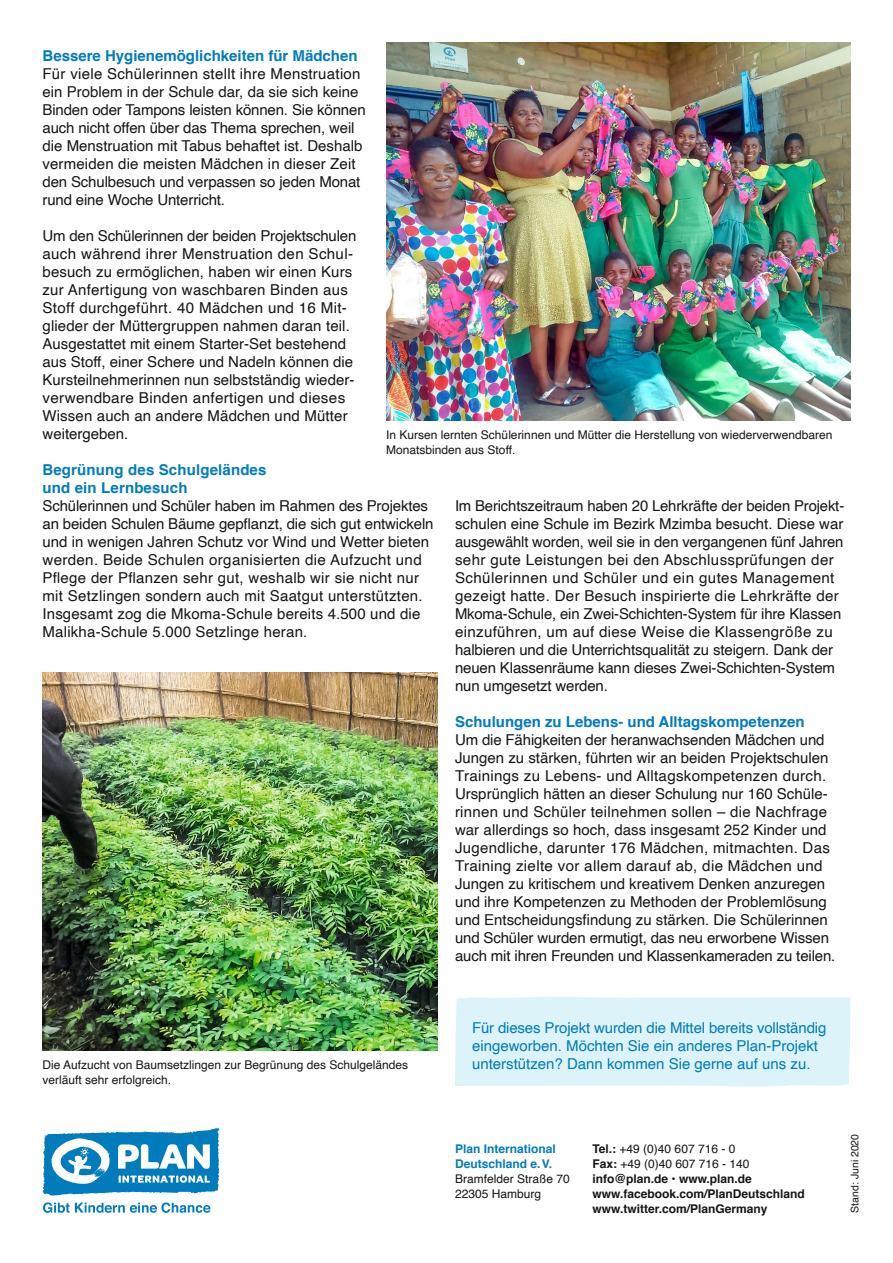
<style>
.page{position:relative;width:893px;height:1263px;background:#fff}
.page>*{position:absolute;margin:0;border:0;box-sizing:border-box;transform-origin:0 0}
.t1{font:15px/18px "Helvetica";color:#151616}
.t2{font:15px/18px "Helvetica";color:#007cbd}
.t3{font:700 15px/18px "Helvetica";color:#007cbd}
.t4{font:12px/15px "Helvetica";color:#151616}
.t5{font:700 12px/15px "Helvetica";color:#151616}
.t6{font:700 12px/15px "Helvetica";color:#007cbd}
.t7{font:10.5px "Helvetica";color:#151616}
.s1{font-weight:400}
</style>
<div class="page">
<svg style="left:42px;top:1128px;width:178px;height:67px"></svg>
<svg style="left:43px;top:1202px;width:167px;height:11px"></svg>
<img style="left:386px;top:43px;width:464px;height:378px">
<img style="left:43px;top:673px;width:395px;height:378px">
<div style="left:455px;top:996px;width:395px;height:91px;background:#ddf3fa"></div>
<p class="t3" style="left:43px;top:46px;width:317px">Bessere Hygienemöglichkeiten für Mädchen</p>
<p class="t1" style="left:43px;top:65px;width:325px">Für viele Schülerinnen stellt ihre Menstruation ein Problem in der Schule dar, da sie sich keine Binden oder Tampons leisten können. Sie können auch nicht offen über das Thema sprechen, weil die Menstruation mit Tabus behaftet ist. Deshalb vermeiden die meisten Mädchen in dieser Zeit den Schulbesuch und verpassen so jeden Monat rund eine Woche Unterricht.</p>
<p class="t1" style="left:43px;top:227px;width:315px">Um den Schülerinnen der beiden Projektschulen auch während ihrer Menstruation den Schul&shy;besuch zu ermöglichen, haben wir einen Kurs zur Anfertigung von waschbaren Binden aus Stoff durchgeführt. 40 Mädchen und 16 Mit&shy;glieder der Müttergruppen nahmen daran teil.<br>Ausgestattet mit einem Starter-Set bestehend aus Stoff, einer Schere und Nadeln können die Kursteilnehmerinnen nun selbstständig wieder&shy;verwendbare Binden anfertigen und dieses Wissen auch an andere Mädchen und Mütter weitergeben.</p>
<p class="t3" style="left:43px;top:460px;width:225px">Begrünung des Schulgeländes und ein Lernbesuch</p>
<p class="t1" style="left:43px;top:497px;width:392px">Schülerinnen und Schüler haben im Rahmen des Projektes an beiden Schulen Bäume gepflanzt, die sich gut entwickeln und in wenigen Jahren Schutz vor Wind und Wetter bieten werden. Beide Schulen organisierten die Aufzucht und Pflege der Pflanzen sehr gut, weshalb wir sie nicht nur mit Setzlingen sondern auch mit Saatgut unterstützten.<br>Insgesamt zog die Mkoma-Schule bereits 4.500 und die Malikha-Schule 5.000 Setzlinge heran.</p>
<p class="t1" style="left:455px;top:497px;width:391px">Im Berichtszeitraum haben 20 Lehrkräfte der beiden Projekt&shy;schulen eine Schule im Bezirk Mzimba besucht. Diese war ausgewählt worden, weil sie in den vergangenen fünf Jahren sehr gute Leistungen bei den Abschlussprüfungen der Schülerinnen und Schüler und ein gutes Management gezeigt hatte. Der Besuch inspirierte die Lehrkräfte der Mkoma-Schule, ein Zwei-Schichten-System für ihre Klassen einzuführen, um auf diese Weise die Klassengröße zu halbieren und die Unterrichtsqualität zu steigern. Dank der neuen Klassenräume kann dieses Zwei-Schichten-System nun umgesetzt werden.</p>
<p class="t3" style="left:455px;top:712px;width:351px">Schulungen zu Lebens- und Alltagskompetenzen</p>
<p class="t1" style="left:455px;top:731px;width:382px">Um die Fähigkeiten der heranwachsenden Mädchen und Jungen zu stärken, führten wir an beiden Projektschulen Trainings zu Lebens- und Alltagskompetenzen durch.<br>Ursprünglich hätten an dieser Schulung nur 160 Schüle&shy;rinnen und Schüler teilnehmen sollen – die Nachfrage war allerdings so hoch, dass insgesamt 252 Kinder und Jugendliche, darunter 176 Mädchen, mitmachten. Das Training zielte vor allem darauf ab, die Mädchen und Jungen zu kritischem und kreativem Denken anzuregen und ihre Kompetenzen zu Methoden der Problemlösung und Entscheidungsfindung zu stärken. Die Schülerinnen und Schüler wurden ermutigt, das neu erworbene Wissen auch mit ihren Freunden und Klassenkameraden zu teilen.</p>
<p class="t4" style="left:386px;top:427px;width:448px">In Kursen lernten Schülerinnen und Mütter die Herstellung von wiederverwendbaren<br>Monatsbinden aus Stoff.</p>
<p class="t4" style="left:43px;top:1057px;width:367px">Die Aufzucht von Baumsetzlingen zur Begrünung des Schulgeländes verläuft sehr erfolgreich.</p>
<p class="t2" style="left:472px;top:1019px;width:356px">Für dieses Projekt wurden die Mittel bereits vollständig eingeworben. Möchten Sie ein anderes Plan-Projekt unterstützen? Dann kommen Sie gerne auf uns zu.</p>
<p class="t6" style="left:455px;top:1141px;width:102px">Plan International<br>Deutschland e.V.</p>
<p class="t4" style="left:455px;top:1171px;width:116px">Bramfelder Straße 70<br>22305 Hamburg</p>
<p class="t5" style="left:592px;top:1141px;width:214px">Tel.: <span class="s1">+49 (0)40 607 716 - 0<br></span>Fax: <span class="s1">+49 (0)40 607 716 - 140 </span>info@plan.de • www.plan.de www.facebook.com/PlanDeutschland www.twitter.com/PlanGermany</p>
<p class="t7" style="left:846px;top:1213px;width:80px;rotate:-90deg">Stand: Juni 2020</p>
</div>
